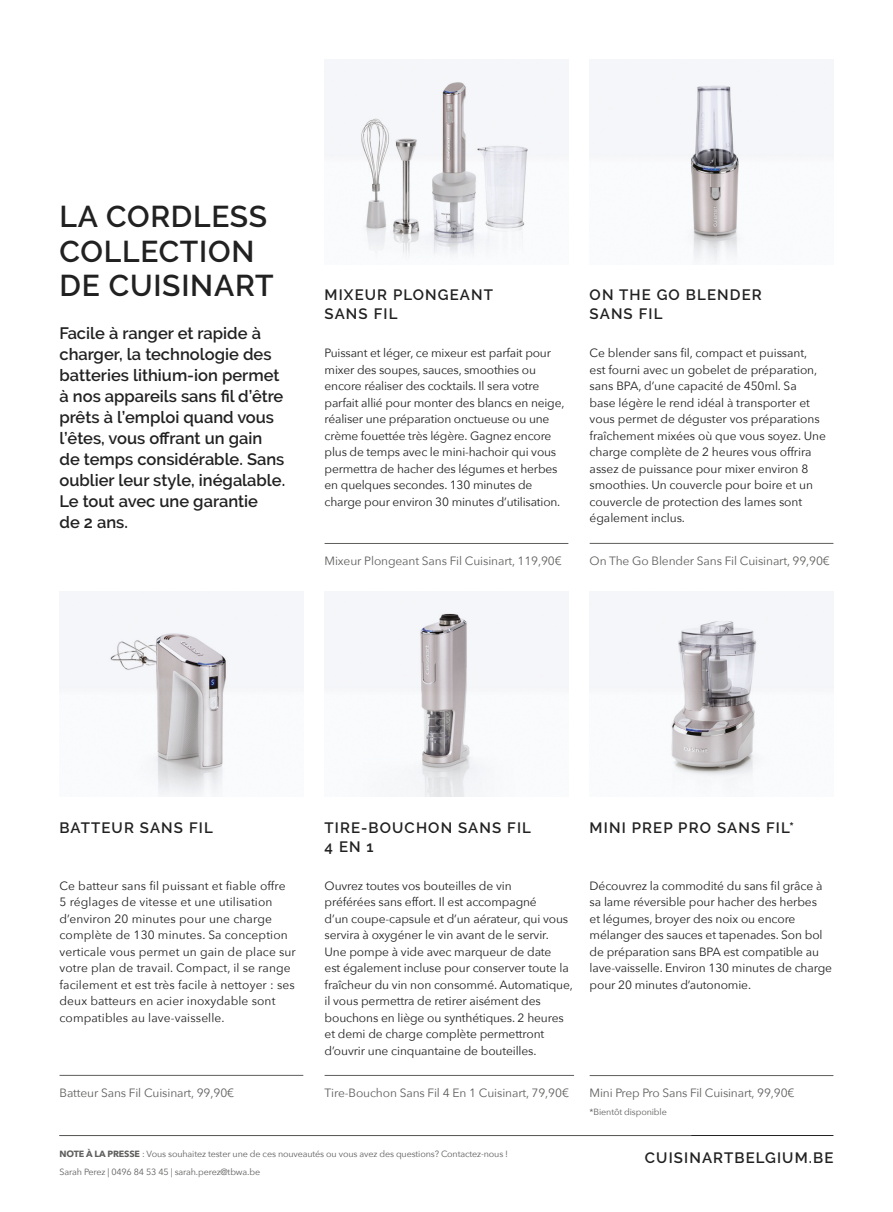
<style>
.page{position:relative;width:893px;height:1212px;background:#fff}
.page>*{position:absolute;margin:0;border:0;box-sizing:border-box;transform-origin:0 0}
.t1{font:600 30px/34.5px "Raleway";letter-spacing:.025em;color:#212121}
.t2{font:600 16.5px/21px "Raleway";color:#212121}
.t3{font:600 15px/19.5px "Raleway";letter-spacing:.075em;color:#212121}
.t4{font:12px/16.5px "Avenir Next";letter-spacing:-.01em;color:#212121}
.t5{font:12px/16.5px "Avenir Next";letter-spacing:.01em;color:#212121}
.t6{font:12px "Avenir Next";letter-spacing:-.01em;color:#5f5f5e}
.t7{font:9px/18px "Avenir Next";letter-spacing:-.015em;color:#5f5f5e}
.s1{font-weight:700}
</style>
<div class="page">
<img style="left:80px;top:607px;width:203px;height:189px">
<img style="left:597px;top:591px;width:229px;height:194px">
<img style="left:333px;top:591px;width:218px;height:205px">
<img style="left:329px;top:60px;width:235px;height:197px">
<img style="left:618px;top:75px;width:195px;height:189px">
<hr style="left:325px;top:543px;width:243px;height:1px;background:#5f5f5e">
<hr style="left:590px;top:543px;width:243px;height:1px;background:#5f5f5e">
<hr style="left:325px;top:1075px;width:249px;height:1px;background:#5f5f5e">
<hr style="left:60px;top:1075px;width:243px;height:1px;background:#5f5f5e">
<hr style="left:60px;top:1135px;width:773px;height:1px;background:#212121">
<hr style="left:590px;top:1075px;width:243px;height:1px;background:#5f5f5e">
<hr style="left:60px;top:1135px;width:631px;height:1px;background:#5f5f5e">
<h1 class="t1" style="left:60px;top:200px;width:216px">LA CORDLESS<br>COLLECTION<br>DE CUISINART</h1>
<p class="t2" style="left:60px;top:322px;width:227px">Facile à ranger et rapide à charger, la technologie des batteries lithium-ion permet à nos appareils sans fil d’être prêts à l’emploi quand vous l’êtes, vous offrant un gain de temps considérable. Sans oublier leur style, inégalable.<br>Le tout avec une garantie<br>de 2 ans.</p>
<p class="t3" style="left:325px;top:285px;width:170px">MIXEUR PLONGEANT<br>SANS FIL</p>
<p class="t4" style="left:325px;top:344px;width:241px">Puissant et léger, ce mixeur est parfait pour mixer des soupes, sauces, smoothies ou encore réaliser des cocktails. Il sera votre parfait allié pour monter des blancs en neige, réaliser une préparation onctueuse ou une crème fouettée très légère. Gagnez encore plus de temps avec le mini-hachoir qui vous permettra de hacher des légumes et herbes en quelques secondes. 130 minutes de charge pour environ 30 minutes d’utilisation.</p>
<p class="t6" style="left:325px;top:551px;width:239px">Mixeur Plongeant Sans Fil Cuisinart, 119,90€</p>
<p class="t3" style="left:590px;top:285px;width:174px">ON THE GO BLENDER<br>SANS FIL</p>
<p class="t4" style="left:590px;top:344px;width:238px">Ce blender sans fil, compact et puissant, est fourni avec un gobelet de préparation, sans BPA, d’une capacité de 450ml. Sa<br>base légère le rend idéal à transporter et vous permet de déguster vos préparations fraîchement mixées où que vous soyez. Une charge complète de 2 heures vous offrira assez de puissance pour mixer environ 8 smoothies. Un couvercle pour boire et un couvercle de protection des lames sont également inclus.</p>
<p class="t6" style="left:590px;top:551px;width:242px">On The Go Blender Sans Fil Cuisinart, 99,90€</p>
<p class="t3" style="left:60px;top:817px;width:155px">BATTEUR SANS FIL</p>
<p class="t5" style="left:60px;top:877px;width:238px">Ce batteur sans fil puissant et fiable offre<br>5 réglages de vitesse et une utilisation d’environ 20 minutes pour une charge complète de 130 minutes. Sa conception verticale vous permet un gain de place sur votre plan de travail. Compact, il se range facilement et est très facile à nettoyer : ses deux batteurs en acier inoxydable sont compatibles au lave-vaisselle.</p>
<p class="t6" style="left:60px;top:1083px;width:176px">Batteur Sans Fil Cuisinart, 99,90€</p>
<p class="t3" style="left:325px;top:817px;width:208px">TIRE-BOUCHON SANS FIL<br>4 EN 1</p>
<p class="t4" style="left:325px;top:877px;width:250px">Ouvrez toutes vos bouteilles de vin<br>préférées sans effort. Il est accompagné<br>d’un coupe-capsule et d’un aérateur, qui vous servira à oxygéner le vin avant de le servir.<br>Une pompe à vide avec marqueur de date<br>est également incluse pour conserver toute la fraîcheur du vin non consommé. Automatique, il vous permettra de retirer aisément des bouchons en liège ou synthétiques. 2 heures et demi de charge complète permettront d’ouvrir une cinquantaine de bouteilles.</p>
<p class="t6" style="left:325px;top:1083px;width:246px">Tire-Bouchon Sans Fil 4 En 1 Cuisinart, 79,90€</p>
<p class="t3" style="left:590px;top:817px;width:206px">MINI PREP PRO SANS FIL*</p>
<p class="t4" style="left:590px;top:877px;width:244px">Découvrez la commodité du sans fil grâce à sa lame réversible pour hacher des herbes<br>et légumes, broyer des noix ou encore mélanger des sauces et tapenades. Son bol de préparation sans BPA est compatible au lave-vaisselle. Environ 130 minutes de charge pour 20 minutes d’autonomie.</p>
<p class="t6" style="left:590px;top:1083px;width:206px">Mini Prep Pro Sans Fil Cuisinart, 99,90€</p>
<p class="t7" style="left:590px;top:1103px;width:79px">*Bientôt disponible</p>
<p class="t7" style="left:60px;top:1145px;width:450px"><span class="s1">NOTE À LA PRESSE</span> : Vous souhaitez tester une de ces nouveautés ou vous avez des questions? Contactez-nous !<br>Sarah Perez | 0496 84 53 45 | sarah.perez@tbwa.be</p>
<p class="t3" style="left:645px;top:1148px;width:190px">CUISINARTBELGIUM.BE</p>
</div>
